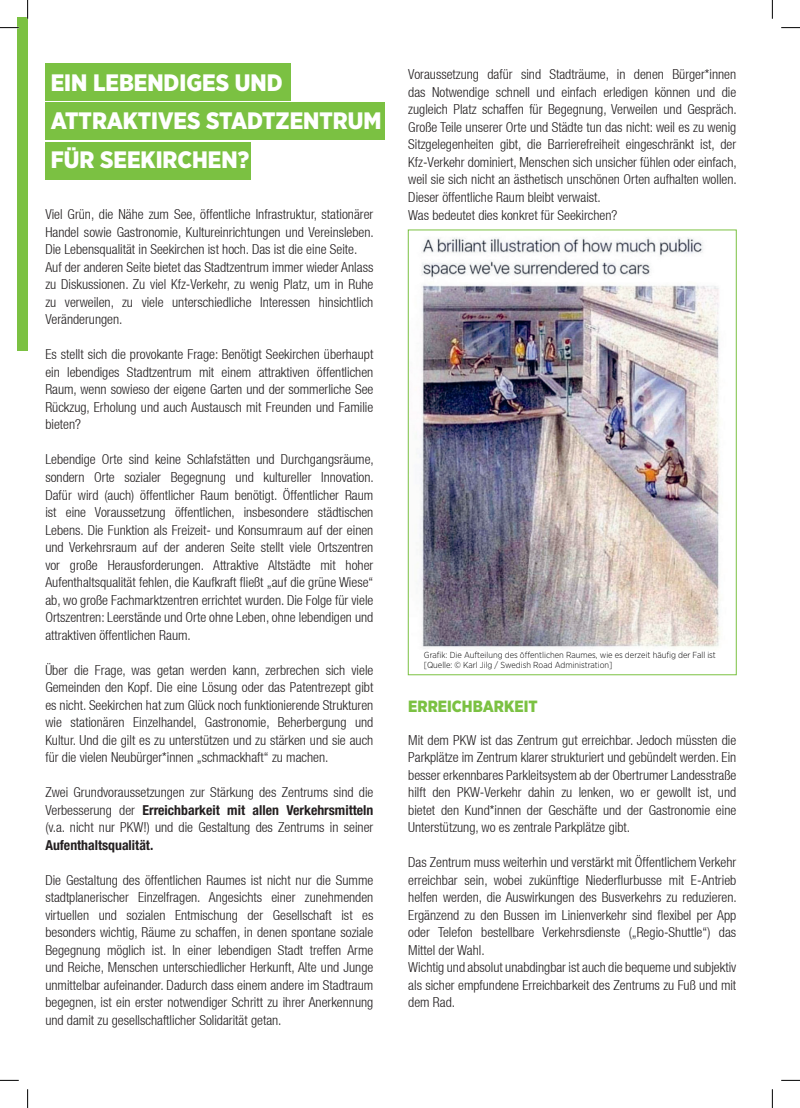
<style>
.page{position:relative;width:800px;height:1108px;background:#fff}
.page>*{position:absolute;margin:0;border:0;box-sizing:border-box;transform-origin:0 0}
.t1{font:900 23.75px/38.8px "Gotham Narrow";color:#fff}
.t2{font:900 16.25px "Gotham Narrow";color:#7bc142}
.t3{font:300 condensed 13.75px/17.5px "Helvetica Neue";color:#231f20;text-align:justify}
.t4{font:700 condensed 13.75px "Helvetica Neue LT Pro";color:#231f20}
.t5{font:300 8.75px/10.5px "Gotham Narrow";color:#000}
.s1{font-family:"Helvetica Neue";font-weight:300}
</style>
<div class="page">
<div style="left:17px;top:17px;width:11px;height:333px;background:#7bc142"></div>
<div style="left:45px;top:63px;width:246px;height:37px;background:#7bc142"></div>
<div style="left:45px;top:142px;width:206px;height:37px;background:#7bc142"></div>
<div style="left:45px;top:103px;width:339px;height:37px;background:#7bc142"></div>
<img style="left:416px;top:237px;width:304px;height:412px">
<div style="left:408px;top:230px;width:328px;height:445px;border:1px solid #7bc142"></div>
<svg style="left:0;top:27px;width:19px;height:1px"></svg>
<svg style="left:781px;top:27px;width:18px;height:1px"></svg>
<svg style="left:0;top:1079px;width:19px;height:2px"></svg>
<svg style="left:781px;top:1079px;width:18px;height:2px"></svg>
<svg style="left:27px;top:0;width:1px;height:19px"></svg>
<svg style="left:27px;top:1089px;width:1px;height:19px"></svg>
<svg style="left:771px;top:0;width:1px;height:19px"></svg>
<svg style="left:771px;top:1089px;width:1px;height:19px"></svg>
<h1 class="t1" style="left:51px;top:63px;width:332px">EIN LEBENDIGES UND<br>ATTRAKTIVES STADTZENTRUM<br>FÜR SEEKIRCHEN?</h1>
<p class="t3" style="left:45px;top:206px;width:330px;text-align:left">Viel Grün, die Nähe zum See, öffentliche Infrastruktur, stationärer Handel sowie Gastronomie, Kultureinrichtungen und Vereinsleben.<br>Die Lebensqualität in Seekirchen ist hoch. Das ist die eine Seite.<br>Auf der anderen Seite bietet das Stadtzentrum immer wieder Anlass zu Diskussionen. Zu viel Kfz-Verkehr, zu wenig Platz, um in Ruhe zu verweilen, zu viele unterschiedliche Interessen hinsichtlich Veränderungen.</p>
<p class="t3" style="left:45px;top:346px;width:329px">Es stellt sich die provokante Frage: Benötigt Seekirchen überhaupt ein lebendiges Stadtzentrum mit einem attraktiven öffentlichen Raum, wenn sowieso der eigene Garten und der sommerliche See Rückzug, Erholung und auch Austausch mit Freunden und Familie bieten?</p>
<p class="t3" style="left:45px;top:451px;width:330px">Lebendige Orte sind keine Schlafstätten und Durchgangsräume, sondern Orte sozialer Begegnung und kultureller Innovation.<br>Dafür wird (auch) öffentlicher Raum benötigt. Öffentlicher Raum ist eine Voraussetzung öffentlichen, insbesondere städtischen Lebens. Die Funktion als Freizeit- und Konsumraum auf der einen und Verkehrsraum auf der anderen Seite stellt viele Ortszentren vor große Herausforderungen. Attraktive Altstädte mit hoher Aufenthaltsqualität fehlen, die Kaufkraft fließt „auf die grüne Wiese“ ab, wo große Fachmarktzentren errichtet wurden. Die Folge für viele Ortszentren: Leerstände und Orte ohne Leben, ohne lebendigen und attraktiven öffentlichen Raum.</p>
<p class="t3" style="left:45px;top:661px;width:329px">Über die Frage, was getan werden kann, zerbrechen sich viele Gemeinden den Kopf. Die eine Lösung oder das Patentrezept gibt es nicht. Seekirchen hat zum Glück noch funktionierende Strukturen wie stationären Einzelhandel, Gastronomie, Beherbergung und Kultur. Und die gilt es zu unterstützen und zu stärken und sie auch für die vielen Neubürger*innen „schmackhaft“ zu machen.</p>
<p class="t3" style="left:45px;top:783px;width:329px">Zwei Grundvoraussetzungen zur Stärkung des Zentrums sind die</p>
<p class="t4" style="left:45px;top:801px;width:329px"><span class="s1">Verbesserung der</span> Erreichbarkeit mit allen Verkehrsmitteln</p>
<p class="t3" style="left:45px;top:818px;width:329px">(v.a. nicht nur PKW!) und die Gestaltung des Zentrums in seiner</p>
<p class="t4" style="left:45px;top:836px;width:109px">Aufenthaltsqualität.</p>
<p class="t3" style="left:45px;top:871px;width:329px">Die Gestaltung des öffentlichen Raumes ist nicht nur die Summe stadtplanerischer Einzelfragen. Angesichts einer zunehmenden virtuellen und sozialen Entmischung der Gesellschaft ist es besonders wichtig, Räume zu schaffen, in denen spontane soziale Begegnung möglich ist. In einer lebendigen Stadt treffen Arme und Reiche, Menschen unterschiedlicher Herkunft, Alte und Junge unmittelbar aufeinander. Dadurch dass einem andere im Stadtraum begegnen, ist ein erster notwendiger Schritt zu ihrer Anerkennung und damit zu gesellschaftlicher Solidarität getan.</p>
<p class="t3" style="left:408px;top:66px;width:330px;text-align:left">Voraussetzung dafür sind Stadträume, in denen Bürger*innen das Notwendige schnell und einfach erledigen können und die zugleich Platz schaffen für Begegnung, Verweilen und Gespräch.<br>Große Teile unserer Orte und Städte tun das nicht: weil es zu wenig Sitzgelegenheiten gibt, die Barrierefreiheit eingeschränkt ist, der Kfz-Verkehr dominiert, Menschen sich unsicher fühlen oder einfach, weil sie sich nicht an ästhetisch unschönen Orten aufhalten wollen.<br>Dieser öffentliche Raum bleibt verwaist.<br>Was bedeutet dies konkret für Seekirchen?</p>
<p class="t5" style="left:424px;top:649px;width:293px">Grafik: Die Aufteilung des öffentlichen Raumes, wie es derzeit häufig der Fall ist [Quelle: © Karl Jilg / Swedish Road Administration]</p>
<p class="t2" style="left:408px;top:695px;width:131px">ERREICHBARKEIT</p>
<p class="t3" style="left:408px;top:731px;width:329px">Mit dem PKW ist das Zentrum gut erreichbar. Jedoch müssten die Parkplätze im Zentrum klarer strukturiert und gebündelt werden. Ein besser erkennbares Parkleitsystem ab der Obertrumer Landesstraße hilft den PKW-Verkehr dahin zu lenken, wo er gewollt ist, und bietet den Kund*innen der Geschäfte und der Gastronomie eine Unterstützung, wo es zentrale Parkplätze gibt.</p>
<p class="t3" style="left:408px;top:853px;width:330px;text-align:left">Das Zentrum muss weiterhin und verstärkt mit Öffentlichem Verkehr erreichbar sein, wobei zukünftige Niederflurbusse mit E-Antrieb helfen werden, die Auswirkungen des Busverkehrs zu reduzieren.<br>Ergänzend zu den Bussen im Linienverkehr sind flexibel per App oder Telefon bestellbare Verkehrsdienste („Regio-Shuttle“) das Mittel der Wahl.<br>Wichtig und absolut unabdingbar ist auch die bequeme und subjektiv als sicher empfundene Erreichbarkeit des Zentrums zu Fuß und mit dem Rad.</p>
</div>
